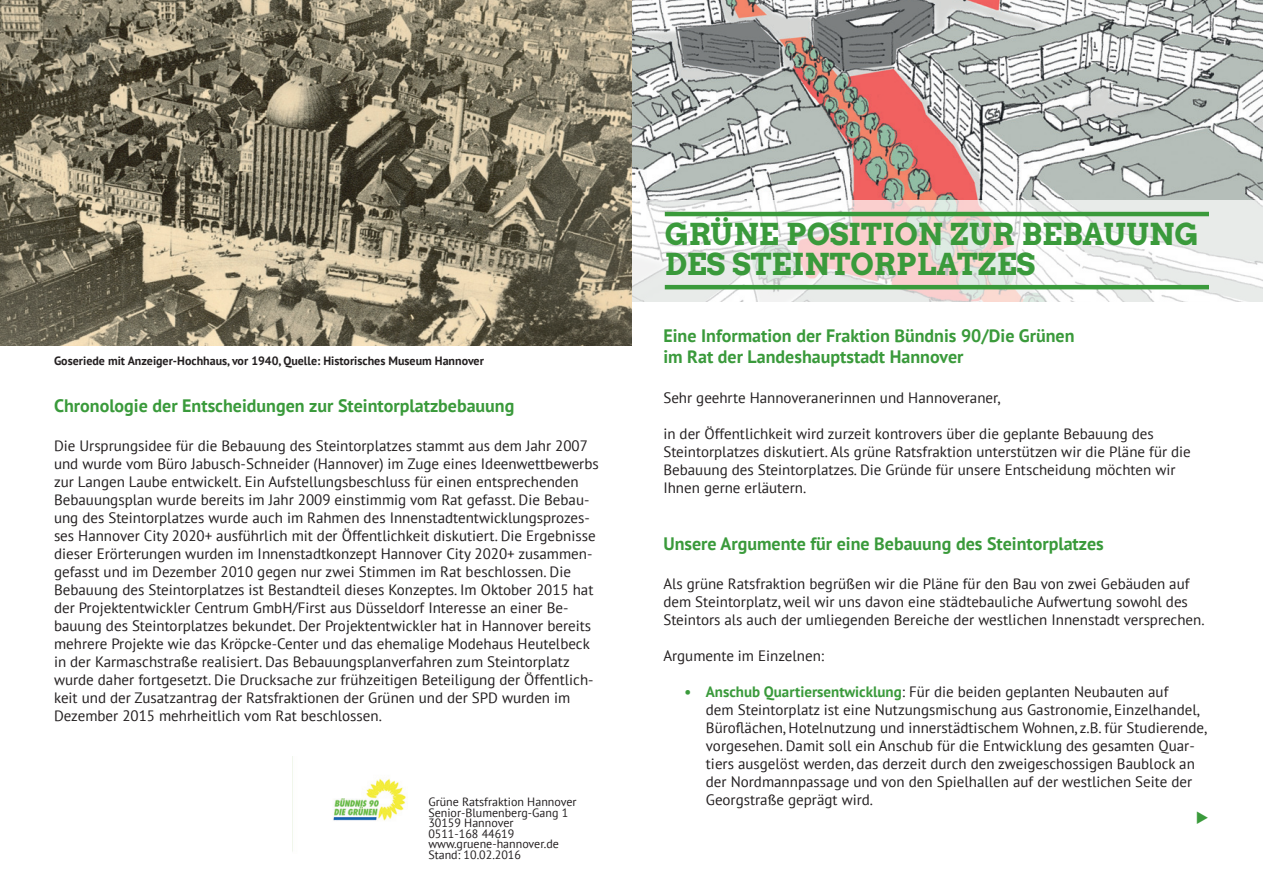
<style>
.page{position:relative;width:1263px;height:893px;background:#fff}
.page>*{position:absolute;margin:0;border:0;box-sizing:border-box;transform-origin:0 0}
.t1{font:30px/30px "Arvo Gr 00 F Cn";color:#3a9a3b}
.t2{font:700 18px/21px "PT Sans";color:#3a9a3b}
.t3{font:15px/18px "PT Sans";color:#231f20}
.t4{font:12px/10.5px "PT Sans";color:#231f20}
.t5{font:700 12px "PT Sans";color:#231f20}
.s1{font-weight:700;color:#3a9a3b}
</style>
<div class="page">
<img style="left:631px;top:0;width:632px;height:200px">
<svg style="left:631px;top:200px;width:632px;height:103px"></svg>
<hr style="left:665px;top:212px;width:544px;height:4px;background:#3a9a3b">
<hr style="left:665px;top:285px;width:544px;height:4px;background:#3a9a3b">
<img style="left:0;top:0;width:631px;height:346px">
<img style="left:292px;top:756px;width:114px;height:96px">
<p class="t5" style="left:54px;top:353px;width:431px">Goseriede mit Anzeiger-Hochhaus, vor 1940, Quelle: Historisches Museum Hannover</p>
<p class="t2" style="left:54px;top:395px;width:462px">Chronologie der Entscheidungen zur Steintorplatzbebauung</p>
<p class="t3" style="left:54px;top:436px;width:546px">Die Ursprungsidee für die Bebauung des Steintorplatzes stammt aus dem Jahr 2007 und wurde vom Büro Jabusch-Schneider (Hannover) im Zuge eines Ideenwettbewerbs zur Langen Laube entwickelt. Ein Aufstellungsbeschluss für einen entsprechenden Bebauungsplan wurde bereits im Jahr 2009 einstimmig vom Rat gefasst. Die Bebau&shy;ung des Steintorplatzes wurde auch im Rahmen des Innenstadtentwicklungsprozes&shy;ses Hannover City 2020+ ausführlich mit der Öffentlichkeit diskutiert. Die Ergebnisse dieser Erörterungen wurden im Innenstadtkonzept Hannover City 2020+ zusammen&shy;gefasst und im Dezember 2010 gegen nur zwei Stimmen im Rat beschlossen. Die Bebauung des Steintorplatzes ist Bestandteil dieses Konzeptes. Im Oktober 2015 hat der Projektentwickler Centrum GmbH/First aus Düsseldorf Interesse an einer Be&shy;bauung des Steintorplatzes bekundet. Der Projektentwickler hat in Hannover bereits mehrere Projekte wie das Kröpcke-Center und das ehemalige Modehaus Heutelbeck in der Karmaschstraße realisiert. Das Bebauungsplanverfahren zum Steintorplatz wurde daher fortgesetzt. Die Drucksache zur frühzeitigen Beteiligung der Öffentlich&shy;keit und der Zusatzantrag der Ratsfraktionen der Grünen und der SPD wurden im Dezember 2015 mehrheitlich vom Rat beschlossen.</p>
<p class="t4" style="left:428px;top:796px;width:150px">Grüne Ratsfraktion Hannover<br>Senior-Blumenberg-Gang 1<br>30159 Hannover<br>0511-168 44619 www.gruene-hannover.de<br>Stand: 10.02.2016</p>
<h1 class="t1" style="left:665px;top:218px;width:509px">GRÜNE POSITION ZUR BEBAUUNG<br>DES STEINTORP LATZES</h1>
<p class="t2" style="left:663px;top:325px;width:413px">Eine Information der Fraktion Bündnis 90/Die Grünen im Rat der Landeshauptstadt Hannover</p>
<p class="t3" style="left:663px;top:388px;width:338px">Sehr geehrte Hannoveranerinnen und Hannoveraner,</p>
<p class="t3" style="left:663px;top:424px;width:529px">in der Öffentlichkeit wird zurzeit kontrovers über die geplante Bebauung des Steintorplatzes diskutiert. Als grüne Ratsfraktion unterstützen wir die Pläne für die Bebauung des Steintorplatzes. Die Gründe für unsere Entscheidung möchten wir Ihnen gerne erläutern.</p>
<p class="t2" style="left:663px;top:532px;width:442px">Unsere Argumente für eine Bebauung des Steintorplatzes</p>
<p class="t3" style="left:663px;top:574px;width:543px">Als grüne Ratsfraktion begrüßen wir die Pläne für den Bau von zwei Gebäuden auf dem Steintorplatz, weil wir uns davon eine städtebauliche Aufwertung sowohl des<br>Steintors als auch der umliegenden Bereiche der westlichen Innenstadt versprechen.</p>
<p class="t3" style="left:663px;top:646px;width:162px">Argumente im Einzelnen:</p>
<p class="t3" style="left:706px;top:682px;width:502px;text-indent:-21px"><span class="s1">• Anschub Quartiersentwicklung</span>: Für die beiden geplanten Neubauten auf<br>dem Steintorplatz ist eine Nutzungsmischung aus Gastronomie, Einzelhandel, Büroflächen, Hotelnutzung und innerstädtischem Wohnen, z.B. für Studierende, vorgesehen. Damit soll ein Anschub für die Entwicklung des gesamten Quar&shy;tiers ausgelöst werden, das derzeit durch den zweigeschossigen Baublock an der Nordmannpassage und von den Spielhallen auf der westlichen Seite der Georgstraße geprägt wird.</p>
</div>
